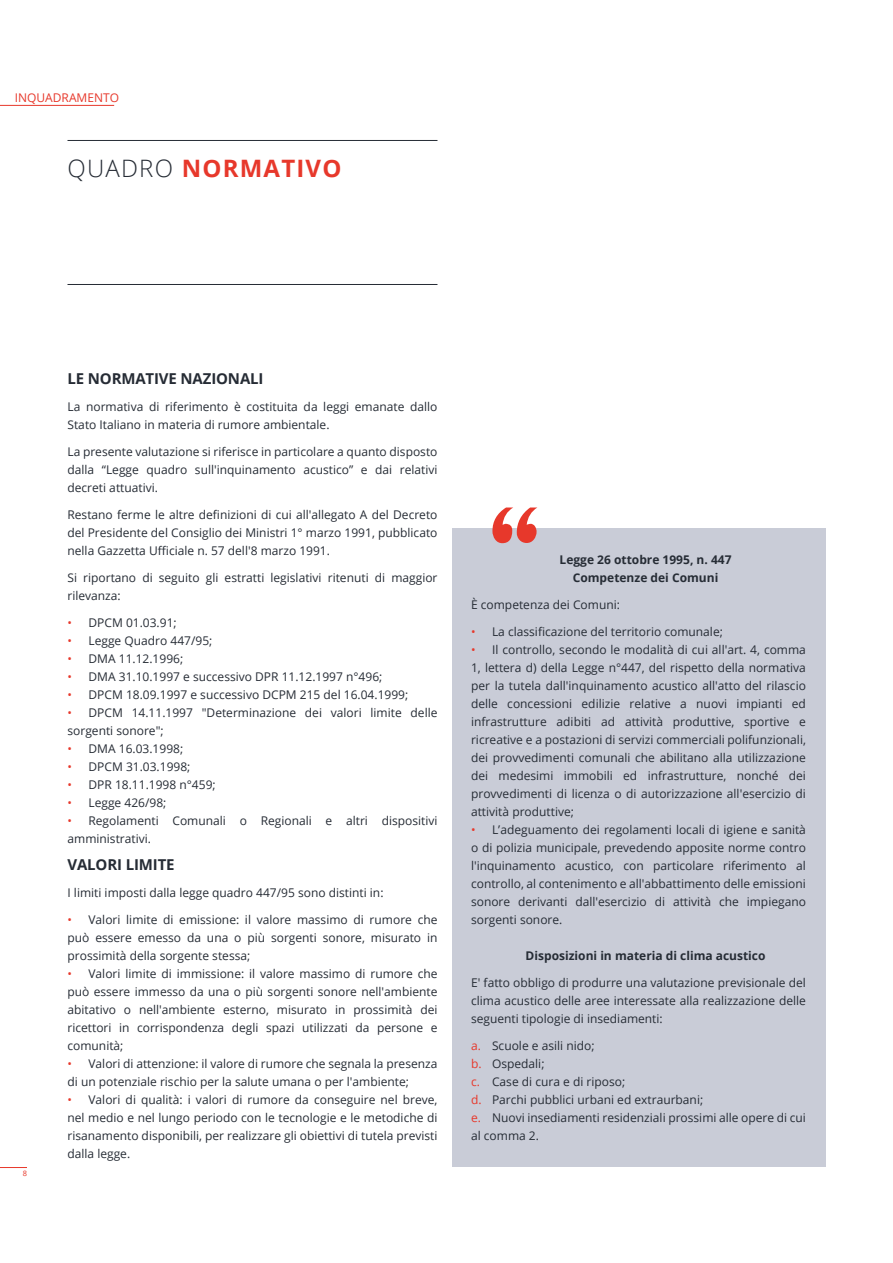
<style>
.page{position:relative;width:893px;height:1263px;background:#fff}
.page>*{position:absolute;margin:0;border:0;box-sizing:border-box;transform-origin:0 0}
.t1{font:700 24px "Open Sans";letter-spacing:.05em;color:#e7382b}
.t2{font:700 15px "Open Sans";letter-spacing:-.01em;color:#262c35}
.t3{font:12px/18px "Open Sans 2";color:#262c35}
.t4{font:12px/18px "Open Sans";color:#262c35}
.t5{font:700 12px/18px "Open Sans";color:#262c35;text-align:center}
.t6{font:12px "Open Sans 2";color:#e7382b}
.t7{font:7.5px "Open Sans";color:#e7382b}
.s1{font-weight:300;color:#262c35}
.s2{color:#e7382b}
.s3{font-family:"Open Sans";color:#e7382b}
</style>
<div class="page">
<svg style="left:0;top:1167px;width:27px;height:1px"></svg>
<hr style="left:0;top:105px;width:114px;height:1px;background:#e7382b">
<hr style="left:68px;top:140px;width:369px;height:1px;background:#262c35">
<hr style="left:68px;top:284px;width:369px;height:1px;background:#262c35">
<div style="left:452px;top:528px;width:373px;height:639px;background:#c9ccd7"></div>
<svg style="left:492px;top:507px;width:45px;height:36px"></svg>
<p class="t6" style="left:15px;top:89px;width:106px">INQUADRAMENTO</p>
<h1 class="t1" style="left:68px;top:151px;width:275px"><span class="s1">QUADRO</span> NORMATIVO</h1>
<p class="t7" style="left:23px;top:1168px;width:6px">8</p>
<p class="t2" style="left:68px;top:368px;width:197px">LE NORMATIVE NAZIONALI</p>
<p class="t3" style="left:68px;top:397px;width:371px">La normativa di riferimento è costituita da leggi emanate dallo</p>
<p class="t4" style="left:68px;top:415px;width:264px">Stato Italiano in materia di rumore ambientale.</p>
<p class="t3" style="left:68px;top:442px;width:371px">La presente valutazione si riferisce in particolare a quanto disposto dalla “Legge quadro sull'inquinamento acustico” e dai relativi</p>
<p class="t4" style="left:68px;top:478px;width:92px">decreti attuativi.</p>
<p class="t3" style="left:68px;top:505px;width:371px">Restano ferme le altre definizioni di cui all'allegato A del Decreto</p>
<p class="t4" style="left:68px;top:523px;width:371px">del Presidente del Consiglio dei Ministri 1° marzo 1991, pubblicato</p>
<p class="t3" style="left:68px;top:541px;width:264px">nella Gazzetta Ufficiale n. 57 dell'8 marzo 1991.</p>
<p class="t4" style="left:68px;top:568px;width:371px">Si riportano di seguito gli estratti legislativi ritenuti di maggior rilevanza:</p>
<p class="t4" style="left:68px;top:613px;width:111px"><span class="s2">•</span> DPCM 01.03.91;</p>
<p class="t3" style="left:68px;top:631px;width:146px"><span class="s3">•</span> Legge Quadro 447/95;</p>
<p class="t3" style="left:68px;top:649px;width:117px"><span class="s3">•</span> DMA 11.12.1996;</p>
<p class="t3" style="left:68px;top:667px;width:316px"><span class="s3">•</span> DMA 31.10.1997 e successivo DPR 11.12.1997 n°496;</p>
<p class="t3" style="left:68px;top:685px;width:342px"><span class="s3">•</span> DPCM 18.09.1997 e successivo DCPM 215 del 16.04.1999;</p>
<p class="t3" style="left:68px;top:703px;width:371px"><span class="s3">•</span> DPCM 14.11.1997 "Determinazione dei valori limite delle sorgenti sonore";</p>
<p class="t3" style="left:68px;top:739px;width:117px"><span class="s3">•</span> DMA 16.03.1998;</p>
<p class="t4" style="left:68px;top:757px;width:124px"><span class="s2">•</span> DPCM 31.03.1998;</p>
<p class="t4" style="left:68px;top:775px;width:150px"><span class="s2">•</span> DPR 18.11.1998 n°459;</p>
<p class="t3" style="left:68px;top:793px;width:100px"><span class="s3">•</span> Legge 426/98;</p>
<p class="t4" style="left:68px;top:811px;width:371px"><span class="s2">•</span> Regolamenti Comunali o Regionali e altri dispositivi amministrativi.</p>
<p class="t2" style="left:68px;top:854px;width:109px">VALORI LIMITE</p>
<p class="t4" style="left:68px;top:883px;width:318px">I limiti imposti dalla legge quadro 447/95 sono distinti in:</p>
<p class="t3" style="left:68px;top:910px;width:371px"><span class="s3">•</span> Valori limite di emissione: il valore massimo di rumore che</p>
<p class="t4" style="left:68px;top:928px;width:371px">può essere emesso da una o più sorgenti sonore, misurato in prossimità della sorgente stessa;</p>
<p class="t3" style="left:68px;top:964px;width:371px;text-align:justify"><span class="s3">•</span> Valori limite di immissione: il valore massimo di rumore che può essere immesso da una o più sorgenti sonore nell'ambiente abitativo o nell'ambiente esterno, misurato in prossimità dei</p>
<p class="t4" style="left:68px;top:1018px;width:371px">ricettori in corrispondenza degli spazi utilizzati da persone e comunità;</p>
<p class="t3" style="left:68px;top:1054px;width:371px"><span class="s3">•</span> Valori di attenzione: il valore di rumore che segnala la presenza di un potenziale rischio per la salute umana o per l'ambiente;</p>
<p class="t4" style="left:68px;top:1090px;width:371px"><span class="s2">•</span> Valori di qualità: i valori di rumore da conseguire nel breve,</p>
<p class="t3" style="left:68px;top:1108px;width:371px">nel medio e nel lungo periodo con le tecnologie e le metodiche di</p>
<p class="t4" style="left:68px;top:1126px;width:371px">risanamento disponibili, per realizzare gli obiettivi di tutela previsti dalla legge.</p>
<p class="t5" style="left:560px;top:550px;width:173px">Legge 26 ottobre 1995, n. 447<br>Competenze dei Comuni</p>
<p class="t4" style="left:471px;top:595px;width:150px">È competenza dei Comuni:</p>
<p class="t3" style="left:471px;top:622px;width:253px"><span class="s3">•</span> La classificazione del territorio comunale;</p>
<p class="t3" style="left:471px;top:640px;width:336px"><span class="s3">•</span> Il controllo, secondo le modalità di cui all'art. 4, comma</p>
<p class="t4" style="left:471px;top:658px;width:336px">1, lettera d) della Legge n°447, del rispetto della normativa</p>
<p class="t3" style="left:471px;top:676px;width:336px">per la tutela dall'inquinamento acustico all'atto del rilascio</p>
<p class="t4" style="left:471px;top:694px;width:336px">delle concessioni edilizie relative a nuovi impianti ed</p>
<p class="t3" style="left:471px;top:712px;width:336px;text-align:justify">infrastrutture adibiti ad attività produttive, sportive e ricreative e a postazioni di servizi commerciali polifunzionali, dei provvedimenti comunali che abilitano alla utilizzazione dei medesimi immobili ed infrastrutture, nonché dei provvedimenti di licenza o di autorizzazione all'esercizio di</p>
<p class="t4" style="left:471px;top:802px;width:104px">attività produttive;</p>
<p class="t4" style="left:471px;top:820px;width:336px"><span class="s2">•</span> L’adeguamento dei regolamenti locali di igiene e sanità o di polizia municipale, prevedendo apposite norme contro</p>
<p class="t3" style="left:471px;top:856px;width:336px;text-align:justify">l'inquinamento acustico, con particolare riferimento al controllo, al contenimento e all'abbattimento delle emissioni sonore derivanti dall'esercizio di attività che impiegano</p>
<p class="t4" style="left:471px;top:910px;width:93px">sorgenti sonore.</p>
<p class="t5" style="left:526px;top:946px;width:241px">Disposizioni in materia di clima acustico</p>
<p class="t3" style="left:471px;top:973px;width:336px">E' fatto obbligo di produrre una valutazione previsionale del</p>
<p class="t4" style="left:471px;top:991px;width:336px">clima acustico delle aree interessate alla realizzazione delle seguenti tipologie di insediamenti:</p>
<p class="t4" style="left:471px;top:1036px;width:156px"><span class="s2">a.</span> Scuole e asili nido;<br><span class="s2">b.</span> Ospedali;<br><span class="s2">c.</span> Case di cura e di riposo;</p>
<p class="t3" style="left:471px;top:1090px;width:234px"><span class="s3">d.</span> Parchi pubblici urbani ed extraurbani;</p>
<p class="t4" style="left:471px;top:1108px;width:336px"><span class="s2">e.</span> Nuovi insediamenti residenziali prossimi alle opere di cui al comma 2.</p>
</div>
